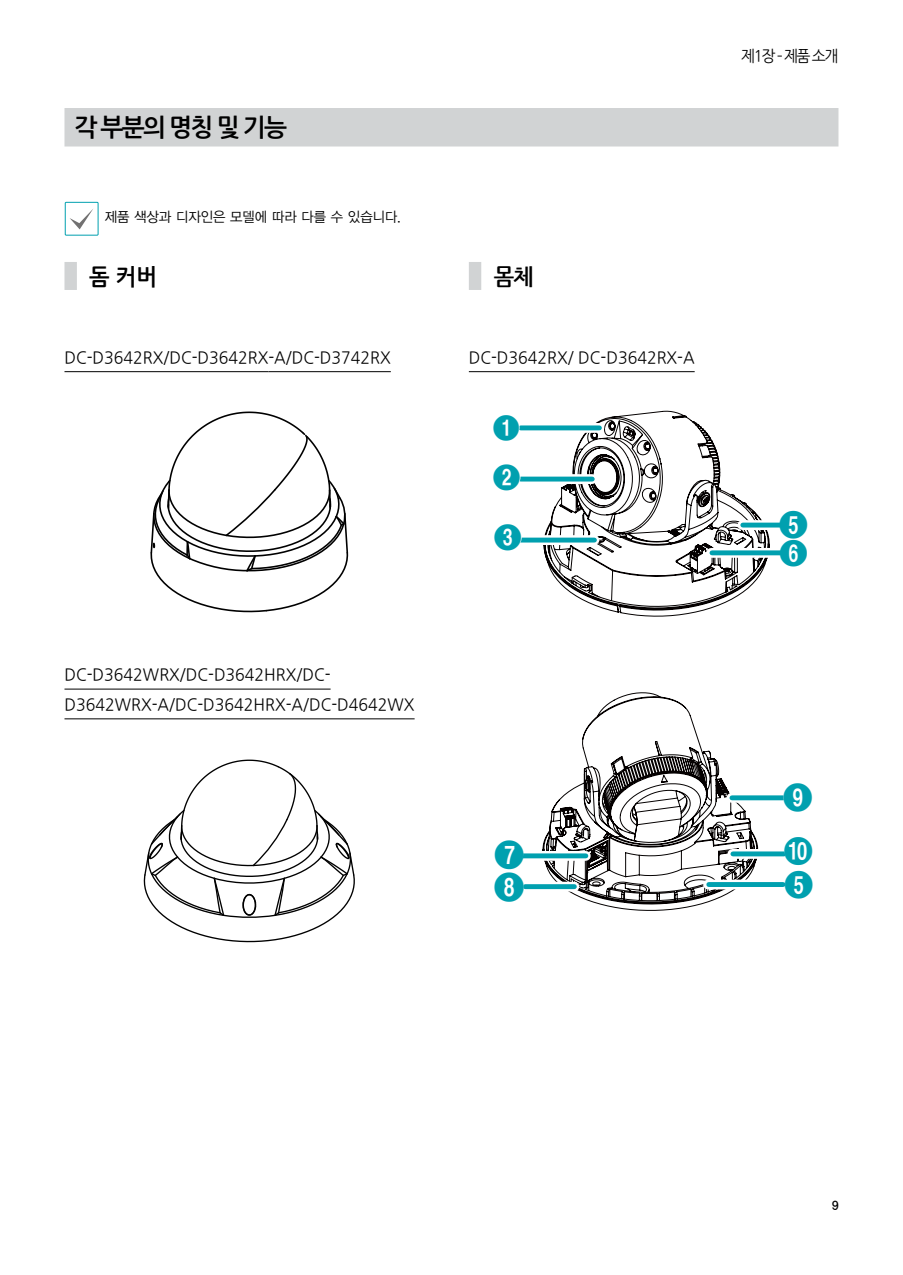
<style>
.page{position:relative;width:903px;height:1275px;background:#fff}
.page>*{position:absolute;margin:0;border:0;box-sizing:border-box;transform-origin:0 0}
.t1{font:30.28px "Numberblackfilled";color:#00a0af}
.t2{font:29.75px "Numberblackfilled";color:#00a0af}
.t3{font:29.4px "Numberblackfilled";color:#00a0af}
.t4{font:28.88px "Numberblackfilled";color:#00a0af}
.t5{font:28.53px "Numberblackfilled";color:#00a0af}
.t6{font:27.82px "Numberblackfilled";color:#00a0af}
.t7{font:27.47px "Numberblackfilled";color:#00a0af}
.t8{font:27.3px "Numberblackfilled";color:#00a0af}
.t9{font:26.43px "Numberblackfilled";color:#00a0af}
.Heading2{font:24.5px "Nanum Gothic OTF Bold";letter-spacing:-.075em;color:#000}
.Heading3_-2단{font:22.75px "Nanum Gothic OTF Bold";color:#000;scale:.96 1}
.Heading3_-2단_next{font:700 22.75px "Nanum Gothic";color:#000;scale:.96 1}
.Heading4{font:16.62px/29.8px "Nanum Gothic OTF";color:#000;scale:.96 1}
.t10{font:15.75px "Nanum Gothic OTF";letter-spacing:-.1em;color:#000;scale:.95 1}
.Note{font:14px "YDVYGO12";color:#000;scale:.96 1}
.t11{font:12.25px "YDVYGO14";color:#000;scale:.95 1}
</style>
<div class="page">
<div style="left:64px;top:108px;width:774px;height:39px;background:#d1d3d4"></div>
<div style="left:65px;top:202px;width:34px;height:34px;border:1px solid #00a0af"></div>
<svg style="left:70px;top:209px;width:23px;height:20px"></svg>
<div style="left:64px;top:262px;width:13px;height:28px;background:#d1d3d4"></div>
<hr style="left:64px;top:371px;width:204px;height:1px;background:#000">
<hr style="left:268px;top:371px;width:123px;height:1px;background:#000">
<hr style="left:64px;top:689px;width:267px;height:1px;background:#000">
<hr style="left:64px;top:718px;width:351px;height:1px;background:#000">
<svg style="left:150px;top:411px;width:199px;height:202px"></svg>
<svg style="left:143px;top:759px;width:212px;height:184px"></svg>
<div style="left:469px;top:262px;width:12px;height:28px;background:#d1d3d4"></div>
<hr style="left:469px;top:371px;width:226px;height:1px;background:#000">
<svg style="left:542px;top:692px;width:216px;height:219px"></svg>
<svg style="left:543px;top:410px;width:227px;height:207px"></svg>
<svg style="left:520px;top:423px;width:79px;height:10px"></svg>
<div style="left:521px;top:425px;width:78px;height:5px;background:#00a0af"></div>
<svg style="left:520px;top:474px;width:72px;height:10px"></svg>
<hr style="left:520px;top:477px;width:72px;height:4px;background:#00a0af">
<svg style="left:522px;top:851px;width:64px;height:10px"></svg>
<div style="left:520px;top:853px;width:66px;height:5px;background:#00a0af"></div>
<svg style="left:521px;top:535px;width:73px;height:10px"></svg>
<hr style="left:521px;top:538px;width:73px;height:4px;background:#00a0af">
<svg style="left:525px;top:882px;width:49px;height:9px"></svg>
<div style="left:525px;top:884px;width:49px;height:5px;background:#00a0af"></div>
<svg style="left:711px;top:548px;width:70px;height:10px"></svg>
<div style="left:712px;top:550px;width:71px;height:5px;background:#00a0af"></div>
<svg style="left:732px;top:849px;width:52px;height:10px"></svg>
<div style="left:733px;top:851px;width:51px;height:5px;background:#00a0af"></div>
<div style="left:708px;top:880px;width:75px;height:9px;background:#fff"></div>
<div style="left:709px;top:882px;width:74px;height:5px;background:#00a0af"></div>
<svg style="left:731px;top:793px;width:52px;height:10px"></svg>
<div style="left:732px;top:795px;width:51px;height:5px;background:#00a0af"></div>
<div style="left:495px;top:523px;width:27px;height:27px;background:#fff;border-radius:50%"></div>
<div style="left:781px;top:540px;width:26px;height:26px;background:#fff;border-radius:50%"></div>
<div style="left:496px;top:840px;width:27px;height:28px;background:#fff;border-radius:50%"></div>
<svg style="left:742px;top:520px;width:38px;height:10px"></svg>
<hr style="left:743px;top:523px;width:38px;height:4px;background:#00a0af">
<div style="left:780px;top:512px;width:27px;height:26px;background:#fff;border-radius:50%"></div>
<p class="Heading2" style="left:74px;top:115px;width:214px">각 부분의 명칭 및 기능</p>
<p class="Note" style="left:105px;top:207px;width:310px">제품 색상과 디자인은 모델에 따라 다를 수 있습니다.</p>
<p class="Heading3_-2단" style="left:89px;top:264px;width:72px">돔 커버</p>
<p class="Heading4" style="left:64px;top:342px;width:341px">DC-D3642RX/DC-D3642RX-A/DC-D3742RX</p>
<p class="Heading4" style="left:64px;top:660px;width:366px">DC-D3642WRX/DC-D3642HRX/DC-<br>D3642WRX-A/DC-D3642HRX-A/DC-D4642WX</p>
<p class="t10" style="left:741px;top:47px;width:104px">제1장 – 제품 소개</p>
<p class="Heading3_-2단_next" style="left:494px;top:265px;width:43px">몸체</p>
<p class="Heading4" style="left:469px;top:342px;width:237px">DC-D3642RX/ DC-D3642RX-A</p>
<p class="t9" style="left:492px;top:415px;width:30px">1</p>
<p class="t8" style="left:492px;top:464px;width:30px">2</p>
<p class="t7" style="left:493px;top:523px;width:31px">3</p>
<p class="t5" style="left:778px;top:511px;width:32px">5</p>
<p class="t6" style="left:779px;top:539px;width:31px">6</p>
<p class="t2" style="left:493px;top:839px;width:33px">7</p>
<p class="t3" style="left:782px;top:783px;width:33px">9</p>
<p class="t4" style="left:783px;top:836px;width:32px">0</p>
<p class="t1" style="left:493px;top:872px;width:34px">8</p>
<p class="t5" style="left:784px;top:871px;width:32px">5</p>
<p class="t11" style="left:832px;top:1197px;width:8px">9</p>
</div>
